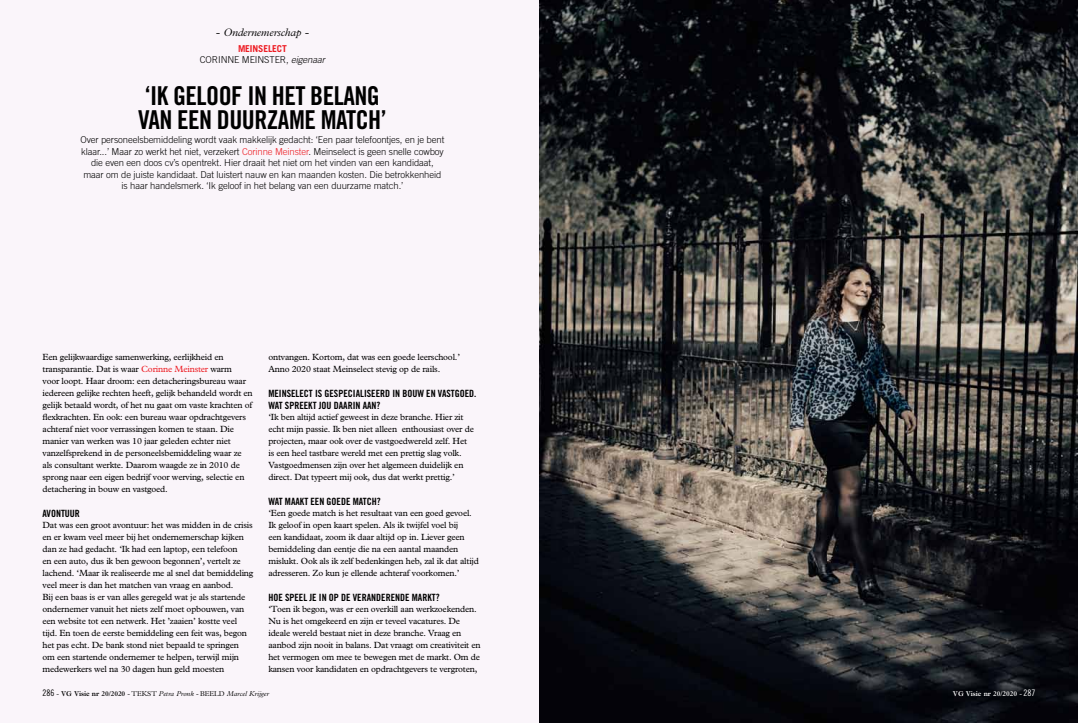
<style>
.page{position:relative;width:1078px;height:723px;background:#fff}
.page>*{position:absolute;margin:0;border:0;box-sizing:border-box;transform-origin:0 0}
.t1{font:26px/24px "Trade Gothic Bold Cond Twenty";letter-spacing:-.02em;color:#000}
.t2{font:italic 300 11px "M Plantin";letter-spacing:-.01em;color:#000}
.t3{font:10px/12px "Trade Gothic Bold Cond Twenty";color:#000}
.t4{font:300 9.5px/11.4px "Trade Gothic";letter-spacing:-.01em;color:#000;text-align:center}
.t5{font:9px/12px "M Plantin";letter-spacing:-.02em;color:#000}
.t6{font:italic 300 7px "M Plantin";color:#000}
.t7{font:600 7px "M Plantin";letter-spacing:-.01em;color:#fff}
.s1{font-weight:700;color:#ed1d24}
.s2{font-style:italic}
.s3{color:#ed1d24}
.s4{font-family:"Trade Gothic Cond Eighteen";font-weight:400;font-style:normal;font-size:9px}
.s5{font-style:normal}
.s6{font-weight:600;font-style:normal}
.s7{font-weight:300}
.s8{font-family:"Trade Gothic Cond Eighteen";font-weight:400;font-size:9px}
</style>
<div class="page">
<div style="left:0;top:0;width:539px;height:723px;background:#faf5fa"></div>
<img style="left:539px;top:0;width:538px;height:723px">
<p class="t2" style="left:216px;top:26px;width:95px">- Ondernemerschap -</p>
<p class="t4" style="left:200px;top:43px;width:126px"><span class="s1">MEINSELECT<br></span>Cori nne Mei nster, <span class="s2">eigenaar</span></p>
<h1 class="t1" style="left:138px;top:84px;width:249px">‘IK GELOOF IN HET BELANG<br>VAN EEN DUURZAME MATCH’</h1>
<p class="t4" style="left:80px;top:134px;width:365px">Over personeelsbemiddeling wordt vaak makkelijk gedacht: ‘Een paar telefoontjes, en je bent klaar...’ Maar zo werkt het niet, verzekert <span class="s3">Corinne Meinster</span>. Meinselect is geen snelle cowboy die even een doos cv’s opentrekt. Hier draait het niet om het vinden van een kandidaat, maar om de juiste kandidaat. Dat luistert nauw en kan maanden kosten. Die betrokkenheid is haar handelsmerk. ‘Ik geloof in het belang van een duurzame match.’</p>
<p class="t5" style="left:43px;top:351px;width:211px">Een gelijkwaardige samenwerking, eerlijkheid en transparantie. Dat is waar <span class="s3">Corinne Meinster</span> warm<br>voor loopt. Haar droom: een detacheringsbureau waar iedereen gelijke rechten heeft, gelijk behandeld wordt en gelijk betaald wordt, of het nu gaat om vaste krachten of flexkrachten. En ook: een bureau waar opdrachtgevers achteraf niet voor verrassingen komen te staan. Die manier van werken was 10 jaar geleden echter niet vanzelfsprekend in de personeelsbemiddeling waar ze als consultant werkte. Daarom waagde ze in 2010 de sprong naar een eigen bedrijf voor werving, selectie en detachering in bouw en vastgoed.</p>
<p class="t3" style="left:43px;top:507px;width:39px">AVONTUUR</p>
<p class="t5" style="left:43px;top:519px;width:212px">Dat was een groot avontuur: het was midden in de crisis en er kwam veel meer bij het ondernemerschap kijken dan ze had gedacht. ‘Ik had een laptop, een telefoon<br>en een auto, dus ik ben gewoon begonnen’, vertelt ze lachend. ‘Maar ik realiseerde me al snel dat bemiddeling veel meer is dan het matchen van vraag en aanbod.<br>Bij een baas is er van alles geregeld wat je als startende ondernemer vanuit het niets zelf moet opbouwen, van een website tot een netwerk. Het ’zaaien’ kostte veel tijd. En toen de eerste bemiddeling een feit was, begon het pas echt. De bank stond niet bepaald te springen om een startende ondernemer te helpen, terwijl mijn medewerkers wel na 30 dagen hun geld moesten</p>
<p class="t5" style="left:268px;top:351px;width:193px">ontvangen. Kortom, dat was een goede leerschool.’<br>Anno 2020 staat Meinselect stevig op de rails.</p>
<p class="t3" style="left:268px;top:387px;width:209px">MEINSELECT IS GESPECIALISEERD IN BOUW EN VASTGOED.<br>WAT SPREEKT JOU DAARIN AAN?</p>
<p class="t5" style="left:268px;top:411px;width:207px">‘Ik ben altijd actief geweest in deze branche. Hier zit echt mijn passie. Ik ben niet alleen enthousiast over de projecten, maar ook over de vastgoedwereld zelf. Het is een heel tastbare wereld met een prettig slag volk.<br>Vastgoedmensen zijn over het algemeen duidelijk en direct. Dat typeert mij ook, dus dat werkt prettig.’</p>
<p class="t3" style="left:268px;top:495px;width:114px">WAT MAAKT EEN GOEDE MATCH?</p>
<p class="t5" style="left:268px;top:507px;width:212px">‘Een goede match is het resultaat van een goed gevoel.<br>Ik geloof in open kaart spelen. Als ik twijfel voel bij<br>een kandidaat, zoom ik daar altijd op in. Liever geen bemiddeling dan eentje die na een aantal maanden mislukt. Ook als ik zelf bedenkingen heb, zal ik dat altijd adresseren. Zo kun je ellende achteraf voorkomen.’</p>
<p class="t3" style="left:268px;top:591px;width:173px">HOE SPEEL JE IN OP DE VERANDERENDE MARKT?</p>
<p class="t5" style="left:268px;top:603px;width:214px">‘Toen ik begon, was er een overkill aan werkzoekenden.<br>Nu is het omgekeerd en zijn er teveel vacatures. De ideale wereld bestaat niet in deze branche. Vraag en aanbod zijn nooit in balans. Dat vraagt om creativiteit en het vermogen om mee te bewegen met de markt. Om de kansen voor kandidaten en opdrachtgevers te vergroten,</p>
<p class="t6" style="left:43px;top:690px;width:228px"><span class="s4">286</span> <span class="s5">-</span> <span class="s6">VG Visie nr 20/2020</span> <span class="s5">- TEKST</span> Petra Pronk <span class="s5">- BEELD</span> Marcel Krijger</p>
<p class="t7" style="left:952px;top:689px;width:84px">VG Visie nr 20/2020 <span class="s7">-</span> <span class="s8">287</span></p>
</div>
